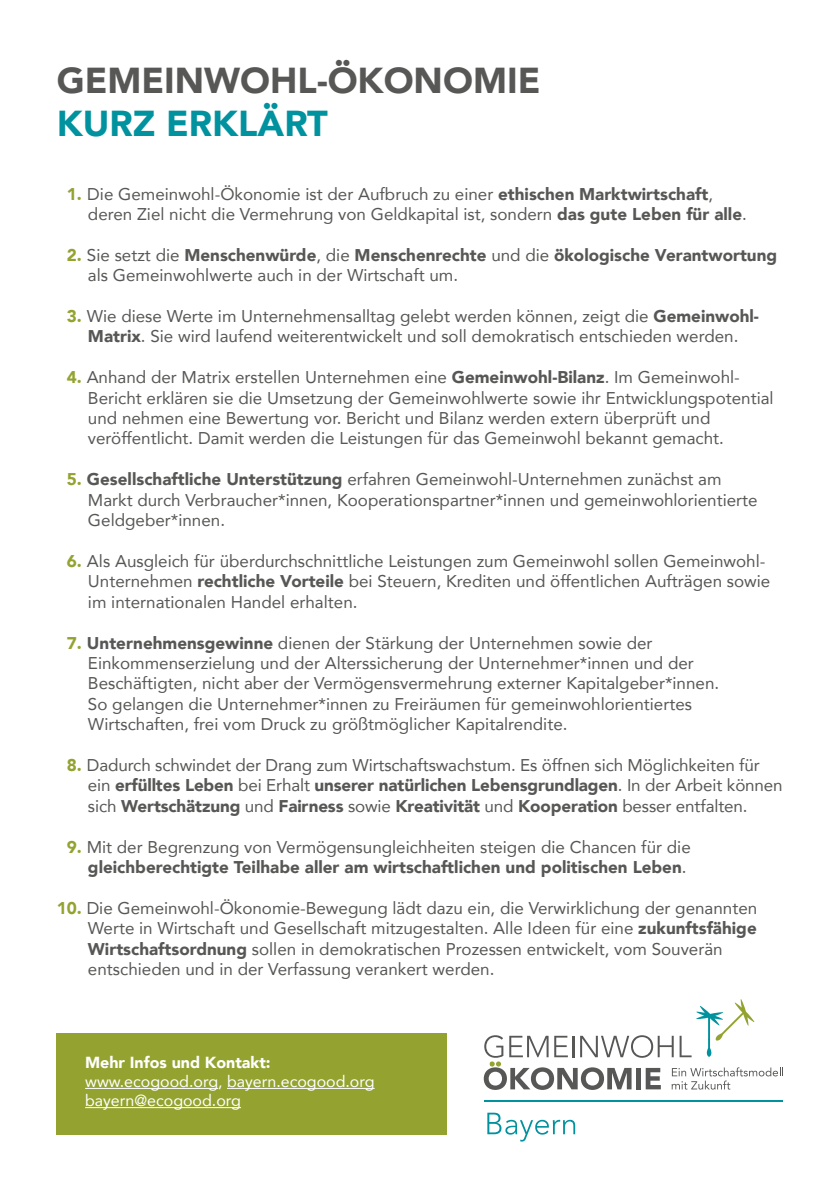
<style>
.page{position:relative;width:840px;height:1191px;background:#fff}
.page>*{position:absolute;margin:0;border:0;box-sizing:border-box;transform-origin:0 0}
.t1{font:900 36px "Avenir";color:#575756}
.t2{font:900 36px "Avenir";color:#00929e}
.t3{font:17px/20.4px "Avenir";color:#575756}
.t4{font:900 17px/20.4px "Avenir";color:#575756;text-align:right}
.t5{font:16px/19.2px "Avenir";color:#fff}
.t6{font:900 16px "Avenir";color:#fff}
.s1{font-weight:900;color:#94a330}
.s2{font-weight:900}
.s3{color:#94a330}
.s4{font-weight:400}
</style>
<div class="page">
<div style="left:57px;top:1032px;width:389px;height:102px;background:#94a330"></div>
<hr style="left:85px;top:1088px;width:133px;height:1px;background:#fff">
<hr style="left:227px;top:1088px;width:147px;height:1px;background:#fff">
<hr style="left:85px;top:1107px;width:156px;height:1px;background:#fff">
<svg style="left:483px;top:999px;width:298px;height:91px"></svg>
<svg style="left:487px;top:1112px;width:88px;height:29px"></svg>
<hr style="left:484px;top:1100px;width:298px;height:2px;background:#00929e">
<h1 class="t1" style="left:57px;top:57px;width:485px">GEMEINWOHL-ÖKONOMIE</h1>
<h1 class="t2" style="left:57px;top:100px;width:272px">KURZ ERKLÄRT</h1>
<p class="t3" style="left:88px;top:184px;width:660px;text-indent:-21px"><span class="s1">1.</span> Die Gemeinwohl-Ökonomie ist der Aufbruch zu einer <span class="s2">ethischen Marktwirtschaft</span>, deren Ziel nicht die Vermehrung von Geldkapital ist, sondern <span class="s2">das gute Leben für alle</span>.</p>
<p class="t3" style="left:88px;top:245px;width:690px;text-indent:-21px"><span class="s1">2.</span> Sie setzt die <span class="s2">Menschenwürde</span>, die <span class="s2">Menschenrechte</span> und die <span class="s2">ökologische Verantwortung </span>als Gemeinwohlwerte auch in der Wirtschaft um.</p>
<p class="t3" style="left:67px;top:306px;width:693px;text-align:center"><span class="s1">3.</span> Wie diese Werte im Unternehmensalltag gelebt werden können, zeigt die <span class="s2">Gemeinwohl-<br>Matrix</span>. Sie wird laufend weiterentwickelt und soll demokratisch entschieden werden.</p>
<p class="t3" style="left:88px;top:368px;width:686px;text-indent:-21px"><span class="s1">4.</span> Anhand der Matrix erstellen Unternehmen eine <span class="s2">Gemeinwohl-Bilanz</span>. Im Gemeinwohl-Bericht erklären sie die Umsetzung der Gemeinwohlwerte sowie ihr Entwicklungspotential und nehmen eine Bewertung vor. Bericht und Bilanz werden extern überprüft und veröffentlicht. Damit werden die Leistungen für das Gemeinwohl bekannt gemacht.</p>
<p class="t3" style="left:88px;top:470px;width:671px;text-indent:-21px"><span class="s1">5.</span> <span class="s2">Gesellschaftliche Unterstützung</span> erfahren Gemeinwohl-Unternehmen zunächst am<br>Markt durch Verbraucher*innen, Kooperationspartner*innen und gemeinwohlorientierte<br>Geldgeber*innen.</p>
<p class="t3" style="left:88px;top:551px;width:683px;text-indent:-21px"><span class="s1">6.</span> Als Ausgleich für überdurchschnittliche Leistungen zum Gemeinwohl sollen Gemeinwohl-<br>Unternehmen <span class="s2">rechtliche Vorteile</span> bei Steuern, Krediten und öffentlichen Aufträgen sowie im internationalen Handel erhalten.</p>
<p class="t3" style="left:88px;top:633px;width:632px;text-indent:-21px"><span class="s1">7.</span> <span class="s2">Unternehmensgewinne</span> dienen der Stärkung der Unternehmen sowie der Einkommenserzielung und der Alterssicherung der Unternehmer*innen und der Beschäftigten, nicht aber der Vermögensvermehrung externer Kapitalgeber*innen.<br>So gelangen die Unternehmer*innen zu Freiräumen für gemeinwohlorientiertes Wirtschaften, frei vom Druck zu größtmöglicher Kapitalrendite.</p>
<p class="t3" style="left:88px;top:755px;width:696px;text-indent:-21px"><span class="s1">8.</span> Dadurch schwindet der Drang zum Wirtschaftswachstum. Es öffnen sich Möglichkeiten für ein <span class="s2">erfülltes Leben</span> bei Erhalt <span class="s2">unserer natürlichen Lebensgrundlagen</span>. In der Arbeit können sich <span class="s2">Wertschätzung</span> und <span class="s2">Fairness</span> sowie <span class="s2">Kreativität</span> und <span class="s2">Kooperation</span> besser entfalten.</p>
<p class="t4" style="left:67px;top:837px;width:625px"><span class="s3">9.</span> <span class="s4">Mit der Begrenzung von Vermögensungleichheiten steigen die Chancen für die </span>gleichberechtigte Teilhabe aller am wirtschaftlichen und politischen Leben<span class="s4">.</span></p>
<p class="t3" style="left:88px;top:898px;width:670px;text-indent:-31px"><span class="s1">10.</span> Die Gemeinwohl-Ökonomie-Bewegung lädt dazu ein, die Verwirklichung der genannten Werte in Wirtschaft und Gesellschaft mitzugestalten. Alle Ideen für eine <span class="s2">zukunftsfähige Wirtschaftsordnung</span> sollen in demokratischen Prozessen entwickelt, vom Souverän entschieden und in der Verfassung verankert werden.</p>
<p class="t6" style="left:85px;top:1052px;width:187px">Mehr Infos und Kontakt:</p>
<p class="t5" style="left:85px;top:1072px;width:291px">www.ecogood.org, bayern.ecogood.org bayern@ecogood.org</p>
</div>
